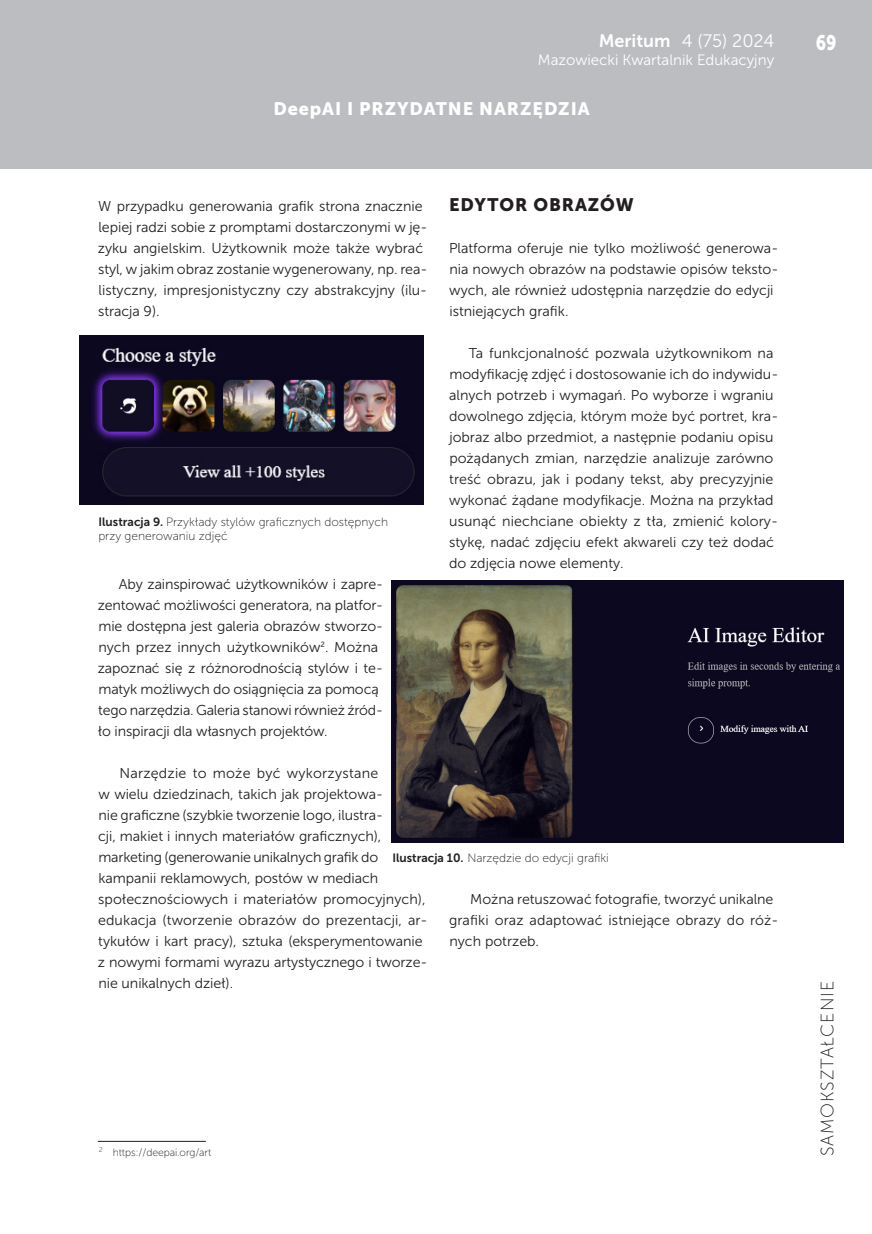
<style>
.page{position:relative;width:872px;height:1234px;background:#fff}
.page>*{position:absolute;margin:0;border:0;box-sizing:border-box;transform-origin:0 0}
.t1{font:21px "Museo Sans 900";color:#fff;scale:.8 1}
.t2{font:18px "Museo Sans 900";letter-spacing:.05em;color:#fff}
.t3{font:18px "Museo Sans 300";color:#fff}
.t4{font:18px "Museo Sans 100";letter-spacing:.05em;color:#231f20}
.t5{font:18px "Museo Sans 900";letter-spacing:.05em;color:#231f20}
.t6{font:15px "Museo Sans 300";color:#fff}
.t7{font:14.25px/21px "Museo Sans 300";color:#231f20}
.t8{font:12px/13.5px "Museo Sans 100";color:#231f20}
.t9{font:10.5px "Museo Sans 100";letter-spacing:-.01em;color:#231f20}
.s1{font-family:"Museo Sans 700"}
.s2{font-size:12px}
</style>
<div class="page">
<div style="left:0;top:0;width:872px;height:169px;background:#bcbdc0"></div>
<img style="left:80px;top:335px;width:343px;height:170px">
<hr style="left:98px;top:1140px;width:108px;height:1px;background:#231f20">
<img style="left:392px;top:580px;width:451px;height:262px">
<p class="t3" style="left:599px;top:31px;width:177px"><span class="s1">Meritum</span> 4 (75) 2024</p>
<h1 class="t1" style="left:815px;top:30px;width:27px">69</h1>
<p class="t6" style="left:538px;top:52px;width:238px">Mazowiecki Kwartalnik Edukacyjny</p>
<p class="t2" style="left:273px;top:99px;width:318px">DeepAI I PRZYDATNE NARZĘDZIA</p>
<p class="t7" style="left:98px;top:195px;width:331px">W przypadku generowania grafik strona znacznie lepiej radzi sobie z promptami dostarczonymi w ję&shy;zyku angielskim. Użytkownik może także wybrać styl, w jakim obraz zostanie wygenerowany, np. rea&shy;listyczny, impresjonistyczny czy abstrakcyjny (ilu&shy;stracja 9).</p>
<p class="t8" style="left:98px;top:515px;width:291px"><span class="s1">Ilustracja 9.</span> Przykłady stylów graficznych dostępnych przy generowaniu zdjęć</p>
<p class="t5" style="left:449px;top:194px;width:186px">EDYTOR OBRAZÓW</p>
<p class="t7" style="left:449px;top:237px;width:331px">Platforma oferuje nie tylko możliwość generowa&shy;nia nowych obrazów na podstawie opisów teksto&shy;wych, ale również udostępnia narzędzie do edycji istniejących grafik.</p>
<p class="t7" style="left:449px;top:342px;width:331px;text-indent:20px">Ta funkcjonalność pozwala użytkownikom na modyfikację zdjęć i dostosowanie ich do indywidu&shy;alnych potrzeb i wymagań. Po wyborze i wgraniu dowolnego zdjęcia, którym może być portret, kra&shy;jobraz albo przedmiot, a następnie podaniu opisu pożądanych zmian, narzędzie analizuje zarówno treść obrazu, jak i podany tekst, aby precyzyjnie wykonać żądane modyfikacje. Można na przykład usunąć niechciane obiekty z tła, zmienić kolory&shy;stykę, nadać zdjęciu efekt akwareli czy też dodać do zdjęcia nowe elementy.</p>
<p class="t7" style="left:98px;top:573px;width:287px;text-indent:21px">Aby zainspirować użytkowników i zapre&shy;zentować możliwości generatora, na platfor&shy;mie dostępna jest galeria obrazów stworzo&shy;nych przez innych użytkowników<span class="s2">2</span>. Można zapoznać się z różnorodnością stylów i te&shy;matyk możliwych do osiągnięcia za pomocą tego narzędzia. Galeria stanowi również źród&shy;ło inspiracji dla własnych projektów.</p>
<p class="t7" style="left:98px;top:762px;width:331px;text-indent:22px">Narzędzie to może być wykorzystane<br>w wielu dziedzinach, takich jak projektowa-<br>nie graficzne (szybkie tworzenie logo, ilustra-<br>cji, makiet i innych materiałów graficznych), marketing (generowanie unikalnych grafik do kampanii reklamowych, postów w mediach społecznościowych i materiałów promocyjnych), edukacja (tworzenie obrazów do prezentacji, ar&shy;tykułów i kart pracy), sztuka (eksperymentowanie z nowymi formami wyrazu artystycznego i tworze&shy;nie unikalnych dzieł).</p>
<p class="t8" style="left:392px;top:850px;width:218px"><span class="s1">Ilustracja 10.</span> Narzędzie do edycji grafiki</p>
<p class="t7" style="left:449px;top:888px;width:331px;text-indent:21px">Można retuszować fotografie, tworzyć unikalne grafiki oraz adaptować istniejące obrazy do róż&shy;nych potrzeb.</p>
<p class="t9" style="left:99px;top:1146px;width:114px"><sup>2</sup> https://deepai.org/art</p>
<p class="t4" style="left:817px;top:1156px;width:177px;rotate:-90deg">SAMOKSZTAŁCENIE</p>
</div>
